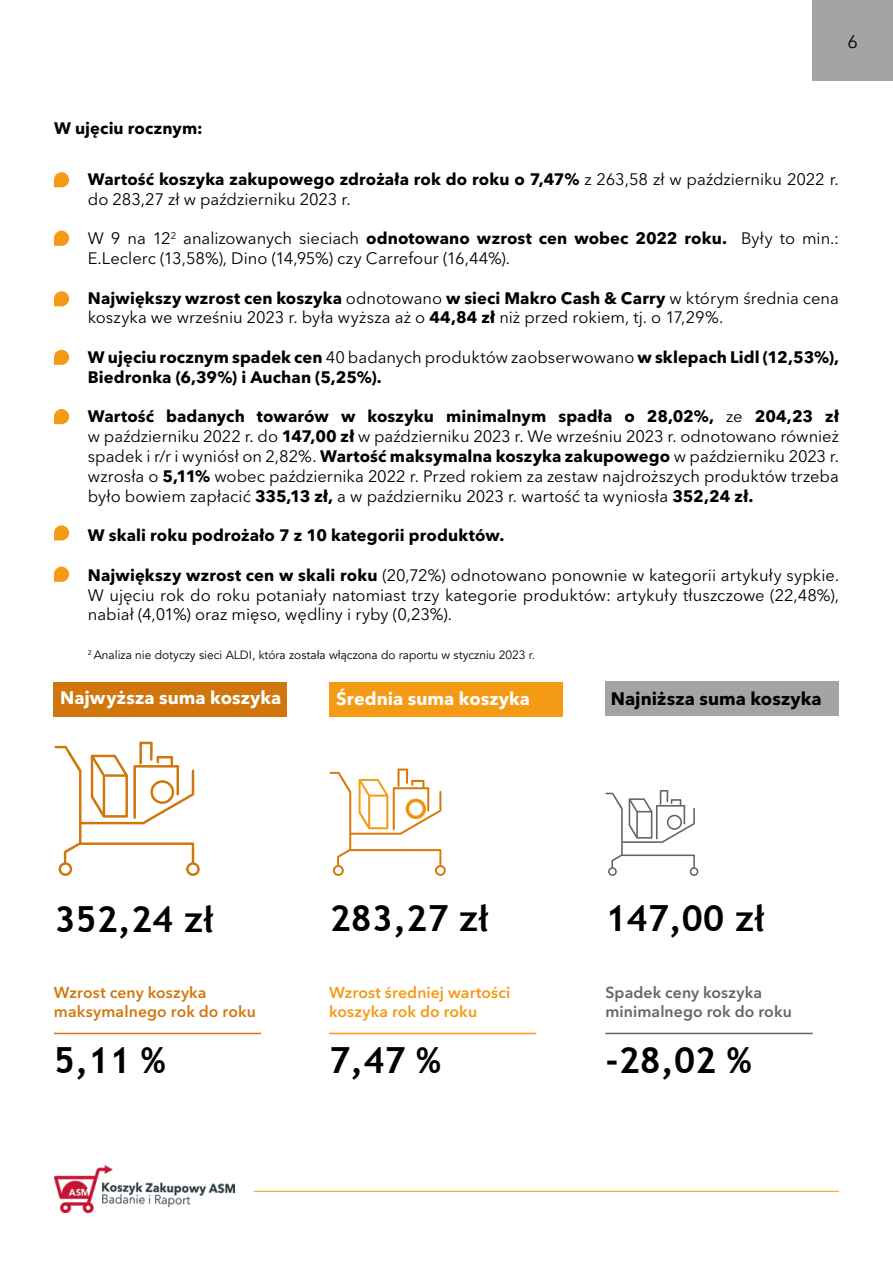
<style>
.page{position:relative;width:893px;height:1263px;background:#fff}
.page>*{position:absolute;margin:0;border:0;box-sizing:border-box;transform-origin:0 0}
.t1{font:700 36px "Trebuchet MS";color:#000}
.t2{font:700 18px "Avenir Next LT Pro";letter-spacing:.005em;color:#fff}
.t3{font:700 18px "Avenir Next LT Pro";letter-spacing:.005em;color:#000}
.t4{font:18px "Avenir Next LT Pro";color:#000}
.t5{font:16.5px/19.8px "Avenir Next LT Pro";color:#000}
.t6{font:700 16.5px/19.8px "Avenir Next LT Pro";letter-spacing:.005em;color:#000}
.t7{font:600 15.75px/18.9px "Avenir Next LT Pro";letter-spacing:.01em;color:#d1780d}
.t8{font:600 15.75px/18.9px "Avenir Next LT Pro";letter-spacing:.01em;color:#f59914}
.t9{font:600 15.75px/18.9px "Avenir Next LT Pro";letter-spacing:.005em;color:#646464}
.t10{font:12px "Avenir";color:#020203}
.s1{font-weight:700}
.s2{font-weight:400}
</style>
<div class="page">
<div style="left:812px;top:0;width:81px;height:81px;background:#a3a4a3"></div>
<hr style="left:254px;top:1191px;width:585px;height:1px;background:#f59a14">
<img style="left:54px;top:1166px;width:181px;height:46px">
<svg style="left:54px;top:172px;width:15px;height:15px"></svg>
<svg style="left:54px;top:231px;width:15px;height:15px"></svg>
<svg style="left:54px;top:291px;width:15px;height:15px"></svg>
<svg style="left:54px;top:350px;width:15px;height:15px"></svg>
<svg style="left:54px;top:409px;width:15px;height:15px"></svg>
<svg style="left:54px;top:525px;width:15px;height:15px"></svg>
<svg style="left:605px;top:790px;width:93px;height:86px"></svg>
<svg style="left:330px;top:768px;width:116px;height:108px"></svg>
<svg style="left:55px;top:742px;width:145px;height:134px"></svg>
<div style="left:605px;top:681px;width:234px;height:35px;background:#a3a4a3"></div>
<div style="left:54px;top:682px;width:233px;height:35px;background:#d0760d"></div>
<div style="left:330px;top:682px;width:233px;height:34px;background:#f59a14"></div>
<svg style="left:54px;top:567px;width:15px;height:15px"></svg>
<hr style="left:54px;top:1033px;width:207px;height:1px;background:#d1780d">
<hr style="left:329px;top:1033px;width:207px;height:1px;background:#f59914">
<hr style="left:605px;top:1033px;width:208px;height:1px;background:#646464">
<p class="t4" style="left:847px;top:31px;width:12px">6</p>
<p class="t6" style="left:54px;top:118px;width:150px">W ujęciu rocznym:</p>
<p class="t5" style="left:88px;top:169px;width:752px"><span class="s1">Wartość koszyka zakupowego zdrożała rok do roku o 7,47%</span> z 263,58 zł w październiku 2022 r. do 283,27 zł w październiku 2023 r.</p>
<p class="t5" style="left:88px;top:228px;width:753px">W 9 na 12<sup>2</sup> analizowanych sieciach <span class="s1">odnotowano wzrost cen wobec 2022 roku.</span> Były to min.:<br>E.Leclerc (13,58%), Dino (14,95%) czy Carrefour (16,44%).</p>
<p class="t5" style="left:88px;top:288px;width:752px"><span class="s1">Największy wzrost cen koszyka</span> odnotowano <span class="s1">w sieci Makro Cash &amp; Carry</span> w którym średnia cena koszyka we wrześniu 2023 r. była wyższa aż o <span class="s1">44,84 zł</span> niż przed rokiem, tj. o 17,29%.</p>
<p class="t6" style="left:88px;top:347px;width:753px">W ujęciu rocznym spadek cen <span class="s2">40 badanych produktów zaobserwowano</span> w sklepach Lidl (12,53%),<br>Biedronka (6,39%) i Auchan (5,25%).</p>
<p class="t5" style="left:88px;top:407px;width:753px;text-align:justify"><span class="s1">Wartość badanych towarów w koszyku minimalnym spadła o 28,02%,</span> ze <span class="s1">204,23 zł </span>w październiku 2022 r. do <span class="s1">147,00 zł</span> w październiku 2023 r. We wrześniu 2023 r. odnotowano również spadek i r/r i wyniósł on 2,82%. <span class="s1">Wartość maksymalna koszyka zakupowego</span> w październiku 2023 r. wzrosła o <span class="s1">5,11%</span> wobec października 2022 r. Przed rokiem za zestaw najdroższych produktów trzeba było bowiem zapłacić <span class="s1">335,13 zł,</span> a w październiku 2023 r. wartość ta wyniosła <span class="s1">352,24 zł.</span></p>
<p class="t6" style="left:88px;top:525px;width:418px">W skali roku podrożało 7 z 10 kategorii produktów.</p>
<p class="t5" style="left:88px;top:565px;width:753px;text-align:justify"><span class="s1">Największy wzrost cen w skali roku</span> (20,72%) odnotowano ponownie w kategorii artykuły sypkie.<br>W ujęciu rok do roku potaniały natomiast trzy kategorie produktów: artykuły tłuszczowe (22,48%), nabiał (4,01%) oraz mięso, wędliny i ryby (0,23%).</p>
<p class="t10" style="left:88px;top:648px;width:449px"><sup>2</sup> Analiza nie dotyczy sieci ALDI, która została włączona do raportu w styczniu 2023 r.</p>
<p class="t2" style="left:60px;top:687px;width:223px">Najwyższa suma koszyka</p>
<p class="t2" style="left:336px;top:688px;width:195px">Średnia suma koszyka</p>
<p class="t3" style="left:611px;top:688px;width:212px">Najniższa suma koszyka</p>
<h1 class="t1" style="left:55px;top:897px;width:161px">352,24 zł</h1>
<h1 class="t1" style="left:330px;top:896px;width:161px">283,27 zł</h1>
<h1 class="t1" style="left:605px;top:896px;width:161px">147,00 zł</h1>
<p class="t7" style="left:54px;top:983px;width:204px">Wzrost ceny koszyka maksymalnego rok do roku</p>
<h1 class="t1" style="left:54px;top:1038px;width:113px">5,11 %</h1>
<p class="t8" style="left:329px;top:983px;width:183px">Wzrost średniej wartości koszyka rok do roku</p>
<h1 class="t1" style="left:329px;top:1038px;width:113px">7,47 %</h1>
<p class="t9" style="left:605px;top:983px;width:188px">Spadek ceny koszyka minimalnego rok do roku</p>
<h1 class="t1" style="left:605px;top:1038px;width:148px">-28,02 %</h1>
</div>
